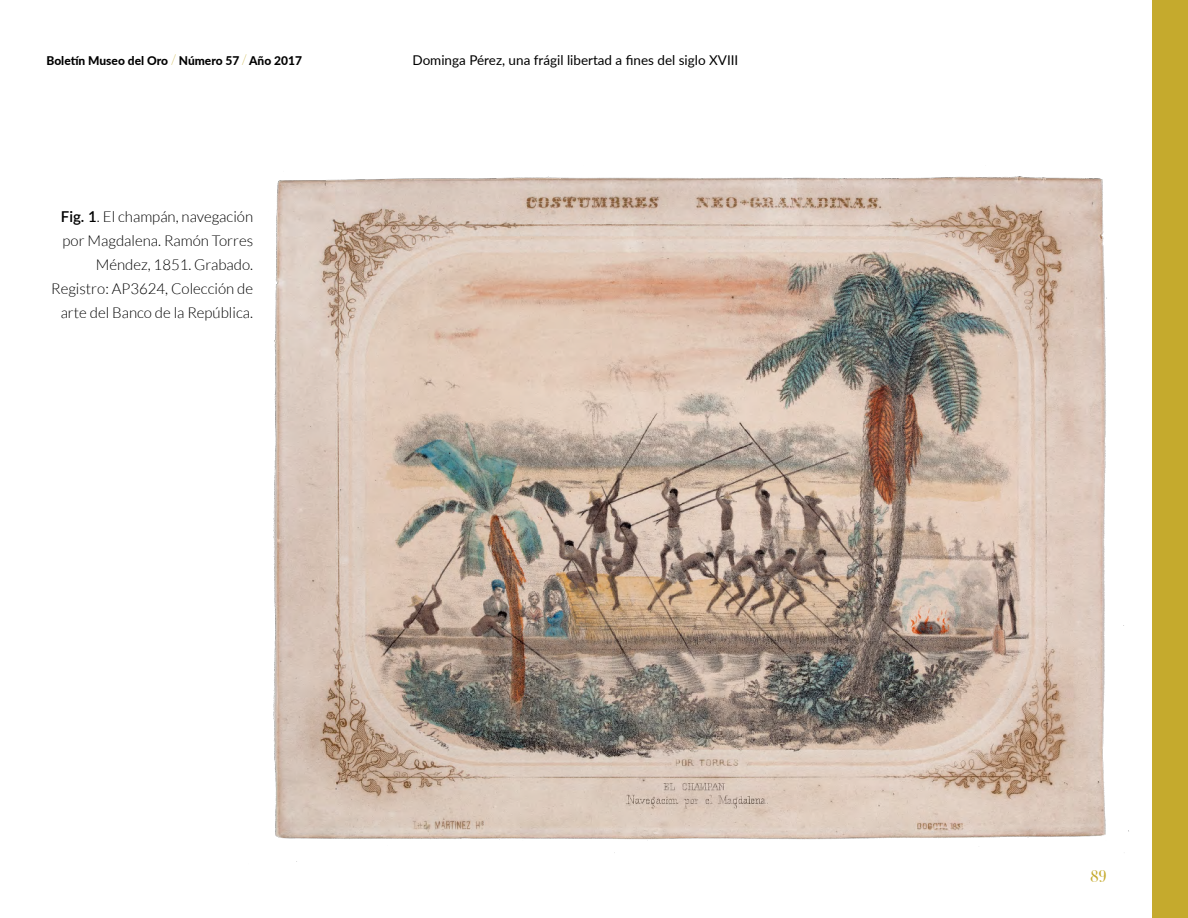
<style>
.page{position:relative;width:1188px;height:918px;background:#fff}
.page>*{position:absolute;margin:0;border:0;box-sizing:border-box;transform-origin:0 0}
.t1{font:16.65px "Didot LH Headline";color:#c5aa2d}
.Pie_de_foto{font:300 15px/24px "Lato";color:#000;text-align:right}
.t2{font:13.5px "Lato";color:#000}
.t3{font:800 12px "Lato";color:#000}
.s1{font-family:"Didot LH Headline";font-weight:400;font-size:15px;color:#c5aa2d}
.s2{font-weight:600}
</style>
<div class="page">
<div style="left:1152px;top:0;width:36px;height:918px;background:#c5aa2d"></div>
<img style="left:273px;top:176px;width:856px;height:686px">
<p class="t3" style="left:46px;top:52px;width:257px">Boletín Museo del Oro <span class="s1">/</span> Número 57 <span class="s1">/</span> Año 2017</p>
<p class="t2" style="left:412px;top:50px;width:327px">Dominga Pérez, una frágil libertad a fines del siglo XVIII</p>
<p class="Pie_de_foto" style="left:51px;top:205px;width:203px"><span class="s2">Fig. 1</span>. El champán, navegación por Magdalena. Ramón Torres<br>Méndez, 1851. Grabado.<br>Registro: AP3624, Colección de arte del Banco de la República.</p>
<p class="t1" style="left:1090px;top:867px;width:18px">89</p>
</div>
